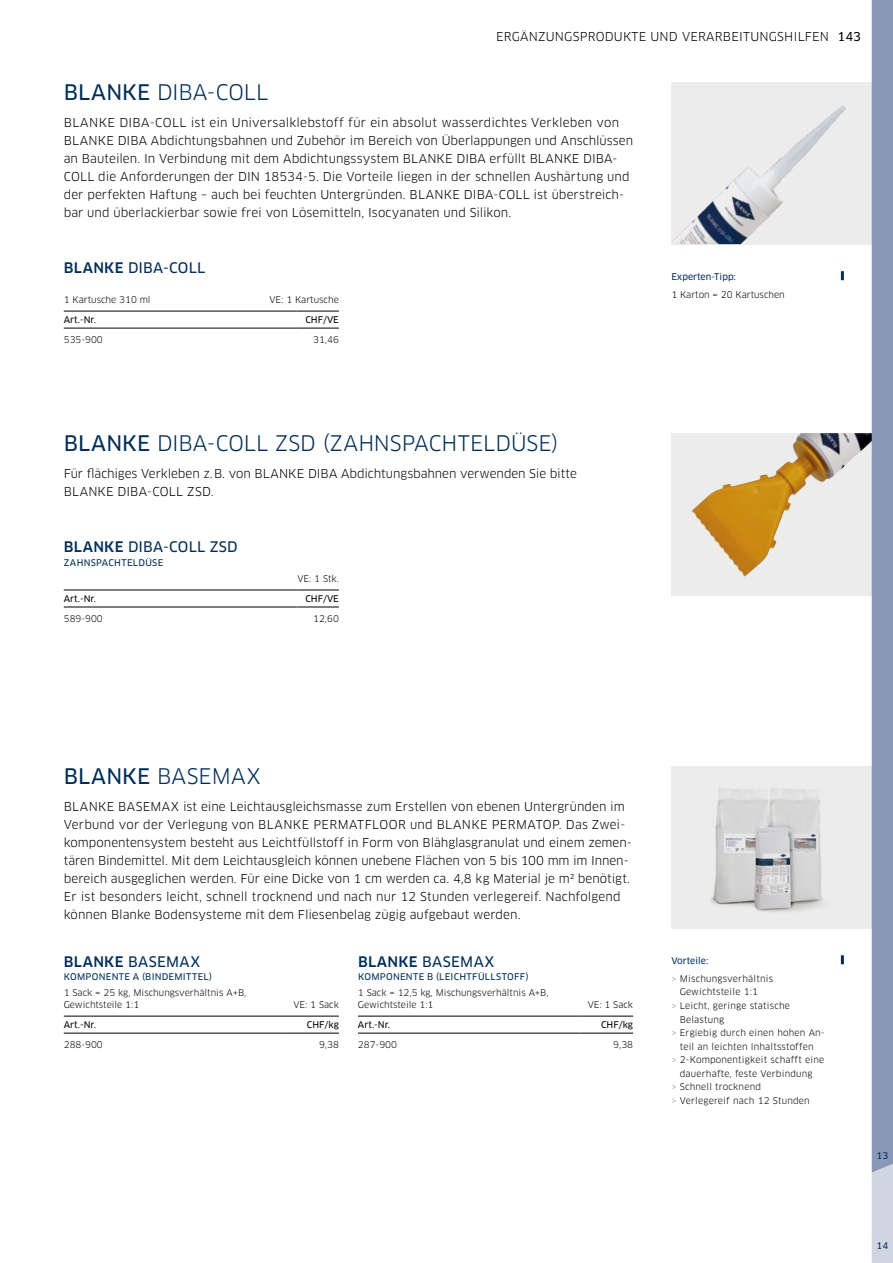
<style>
.page{position:relative;width:893px;height:1263px;background:#fff}
.page>*{position:absolute;margin:0;border:0;box-sizing:border-box;transform-origin:0 0}
.t1{font:21px "Clan OT";color:#002d58}
.t2{font:14.25px "Clan OT News";letter-spacing:.015em;color:#002d58}
.t3{font:12px/18px "Clan OT";letter-spacing:.005em;color:#000}
.t4{font:9px/12px "Clan OT";letter-spacing:.01em;color:#000}
.t5{font:9px "Clan OT News";letter-spacing:.03em;color:#002d58}
.t6{font:9px "Clan OT News";color:#000}
.t7{font:9px "Clan OT News";color:#002d58}
.s1{font-family:"Clan OT News"}
.s2{font-family:"Clan OT";font-weight:500}
.s3{color:#919292}
</style>
<div class="page">
<div style="left:671px;top:766px;width:222px;height:162px;background:#ececed"></div>
<img style="left:710px;top:788px;width:114px;height:124px">
<hr style="left:64px;top:1016px;width:221px;height:1px;background:#000">
<hr style="left:285px;top:1016px;width:54px;height:1px;background:#000">
<hr style="left:64px;top:1033px;width:221px;height:1px;background:#000">
<hr style="left:285px;top:1033px;width:54px;height:1px;background:#000">
<hr style="left:358px;top:1016px;width:221px;height:1px;background:#000">
<hr style="left:579px;top:1016px;width:54px;height:1px;background:#000">
<hr style="left:358px;top:1033px;width:221px;height:1px;background:#000">
<hr style="left:579px;top:1033px;width:54px;height:1px;background:#000">
<svg style="left:841px;top:955px;width:3px;height:9px"></svg>
<div style="left:671px;top:82px;width:222px;height:162px;background:#ececed"></div>
<img style="left:671px;top:105px;width:175px;height:139px">
<div style="left:671px;top:433px;width:222px;height:162px;background:#ececed"></div>
<img style="left:691px;top:433px;width:119px;height:144px">
<hr style="left:64px;top:590px;width:232px;height:1px;background:#000">
<hr style="left:296px;top:590px;width:43px;height:1px;background:#000">
<hr style="left:64px;top:607px;width:232px;height:1px;background:#000">
<hr style="left:296px;top:607px;width:43px;height:1px;background:#000">
<svg style="left:841px;top:271px;width:3px;height:9px"></svg>
<hr style="left:64px;top:311px;width:232px;height:1px;background:#000">
<hr style="left:296px;top:311px;width:43px;height:1px;background:#000">
<hr style="left:64px;top:328px;width:232px;height:1px;background:#000">
<hr style="left:296px;top:328px;width:43px;height:1px;background:#000">
<svg style="left:872px;top:0;width:21px;height:1263px;background:#8d9cb9"></svg>
<p class="t3" style="left:496px;top:28px;width:367px">ERGÄNZUNGSPRODUKTE UND VERARBEITUNGSHILFEN <span class="s1">143</span></p>
<h1 class="t1" style="left:64px;top:80px;width:206px"><span class="s1">BLANKE</span> DIBA-COLL</h1>
<p class="t3" style="left:64px;top:114px;width:571px">BLANKE DIBA-COLL ist ein Universalklebstoff für ein absolut wasserdichtes Verkleben von BLANKE DIBA Abdichtungsbahnen und Zubehör im Bereich von Überlappungen und Anschlüssen an Bauteilen. In Verbindung mit dem Abdichtungssystem BLANKE DIBA erfüllt BLANKE DIBA-COLL die Anforderungen der DIN 18534-5. Die Vorteile liegen in der schnellen Aushärtung und der perfekten Haftung – auch bei feuchten Untergründen. BLANKE DIBA-COLL ist überstreich&shy;bar und überlackierbar sowie frei von Lösemitteln, Isocyanaten und Silikon.</p>
<p class="t2" style="left:64px;top:260px;width:143px"><span class="s2">BLANKE</span> DIBA-COLL</p>
<p class="t4" style="left:64px;top:294px;width:88px">1 Kartusche 310 ml</p>
<p class="t4" style="left:269px;top:294px;width:71px">VE: 1 Kartusche</p>
<p class="t6" style="left:64px;top:314px;width:34px">Art.-Nr.</p>
<p class="t6" style="left:305px;top:314px;width:35px">CHF/VE</p>
<p class="t4" style="left:64px;top:334px;width:41px">535-900</p>
<p class="t4" style="left:313px;top:334px;width:27px">31,46</p>
<h1 class="t1" style="left:64px;top:431px;width:496px"><span class="s1">BLANKE</span> DIBA-COLL ZSD (ZAHNSPACHTELDÜSE)</h1>
<p class="t3" style="left:64px;top:465px;width:515px">Für flächiges Verkleben z.B. von BLANKE DIBA Abdichtungsbahnen verwenden Sie bitte<br>BLANKE DIBA-COLL ZSD.</p>
<p class="t2" style="left:64px;top:539px;width:175px"><span class="s2">BLANKE</span> DIBA-COLL ZSD</p>
<p class="t5" style="left:64px;top:557px;width:101px">ZAHNSPACHTELDÜSE</p>
<p class="t4" style="left:297px;top:573px;width:43px">VE: 1 Stk.</p>
<p class="t6" style="left:64px;top:593px;width:34px">Art.-Nr.</p>
<p class="t6" style="left:305px;top:593px;width:35px">CHF/VE</p>
<p class="t4" style="left:64px;top:613px;width:41px">589-900</p>
<p class="t4" style="left:313px;top:613px;width:27px">12,60</p>
<p class="t7" style="left:671px;top:272px;width:66px">Experten-Tipp:</p>
<p class="t4" style="left:671px;top:289px;width:115px">1 Karton = 20 Kartuschen</p>
<h1 class="t1" style="left:64px;top:764px;width:199px"><span class="s1">BLANKE</span> BASEMAX</h1>
<p class="t3" style="left:64px;top:798px;width:570px">BLANKE BASEMAX ist eine Leichtausgleichsmasse zum Erstellen von ebenen Untergründen im Verbund vor der Verlegung von BLANKE PERMATFLOOR und BLANKE PERMATOP. Das Zwei&shy;komponentensystem besteht aus Leichtfüllstoff in Form von Blähglasgranulat und einem zemen&shy;tären Bindemittel. Mit dem Leichtausgleich können unebene Flächen von 5 bis 100 mm im Innen&shy;bereich ausgeglichen werden. Für eine Dicke von 1 cm werden ca. 4,8 kg Material je m2 benötigt.<br>Er ist besonders leicht, schnell trocknend und nach nur 12 Stunden verlegereif. Nachfolgend können Blanke Bodensysteme mit dem Fliesenbelag zügig aufgebaut werden.</p>
<p class="t2" style="left:64px;top:953px;width:138px"><span class="s2">BLANKE</span> BASEMAX</p>
<p class="t5" style="left:64px;top:971px;width:150px">KOMPONENTE A (BINDEMITTEL)</p>
<p class="t4" style="left:64px;top:987px;width:184px">1 Sack = 25 kg, Mischungsverhältnis A+B,<br>Gewichtsteile 1:1</p>
<p class="t4" style="left:293px;top:999px;width:47px">VE: 1 Sack</p>
<p class="t6" style="left:64px;top:1019px;width:34px">Art.-Nr.</p>
<p class="t6" style="left:307px;top:1019px;width:33px">CHF/kg</p>
<p class="t4" style="left:64px;top:1039px;width:41px">288-900</p>
<p class="t4" style="left:319px;top:1039px;width:21px">9,38</p>
<p class="t2" style="left:358px;top:953px;width:138px"><span class="s2">BLANKE</span> BASEMAX</p>
<p class="t5" style="left:358px;top:971px;width:172px">KOMPONENTE B (LEICHTFÜLLSTOFF)</p>
<p class="t4" style="left:358px;top:987px;width:192px">1 Sack = 12,5 kg, Mischungsverhältnis A+B,<br>Gewichtsteile 1:1</p>
<p class="t4" style="left:588px;top:999px;width:47px">VE: 1 Sack</p>
<p class="t6" style="left:358px;top:1019px;width:34px">Art.-Nr.</p>
<p class="t6" style="left:601px;top:1019px;width:33px">CHF/kg</p>
<p class="t4" style="left:358px;top:1039px;width:41px">287-900</p>
<p class="t4" style="left:613px;top:1039px;width:21px">9,38</p>
<p class="t7" style="left:671px;top:955px;width:39px">Vorteile:</p>
<p class="t4" style="left:671px;top:973px;width:103px"><span class="s3">&gt;</span> Mischungsverhältnis</p>
<p class="t4" style="left:680px;top:986px;width:80px">Gewichtsteile 1:1</p>
<p class="t4" style="left:671px;top:1000px;width:120px"><span class="s3">&gt;</span> Leicht, geringe statische</p>
<p class="t4" style="left:680px;top:1013px;width:46px">Belastung</p>
<p class="t4" style="left:671px;top:1027px;width:155px"><span class="s3">&gt;</span> Ergiebig durch einen hohen An-</p>
<p class="t4" style="left:680px;top:1040px;width:135px">teil an leichten Inhaltsstoffen</p>
<p class="t4" style="left:671px;top:1054px;width:154px"><span class="s3">&gt;</span> 2-Komponentigkeit schafft eine</p>
<p class="t4" style="left:680px;top:1067px;width:134px">dauerhafte, feste Verbindung</p>
<p class="t4" style="left:671px;top:1081px;width:91px"><span class="s3">&gt;</span> Schnell trocknend</p>
<p class="t4" style="left:671px;top:1094px;width:140px"><span class="s3">&gt;</span> Verlegereif nach 12 Stunden</p>
<p class="t5" style="left:876px;top:1150px;width:13px">13</p>
<p class="t5" style="left:876px;top:1240px;width:13px">14</p>
</div>
